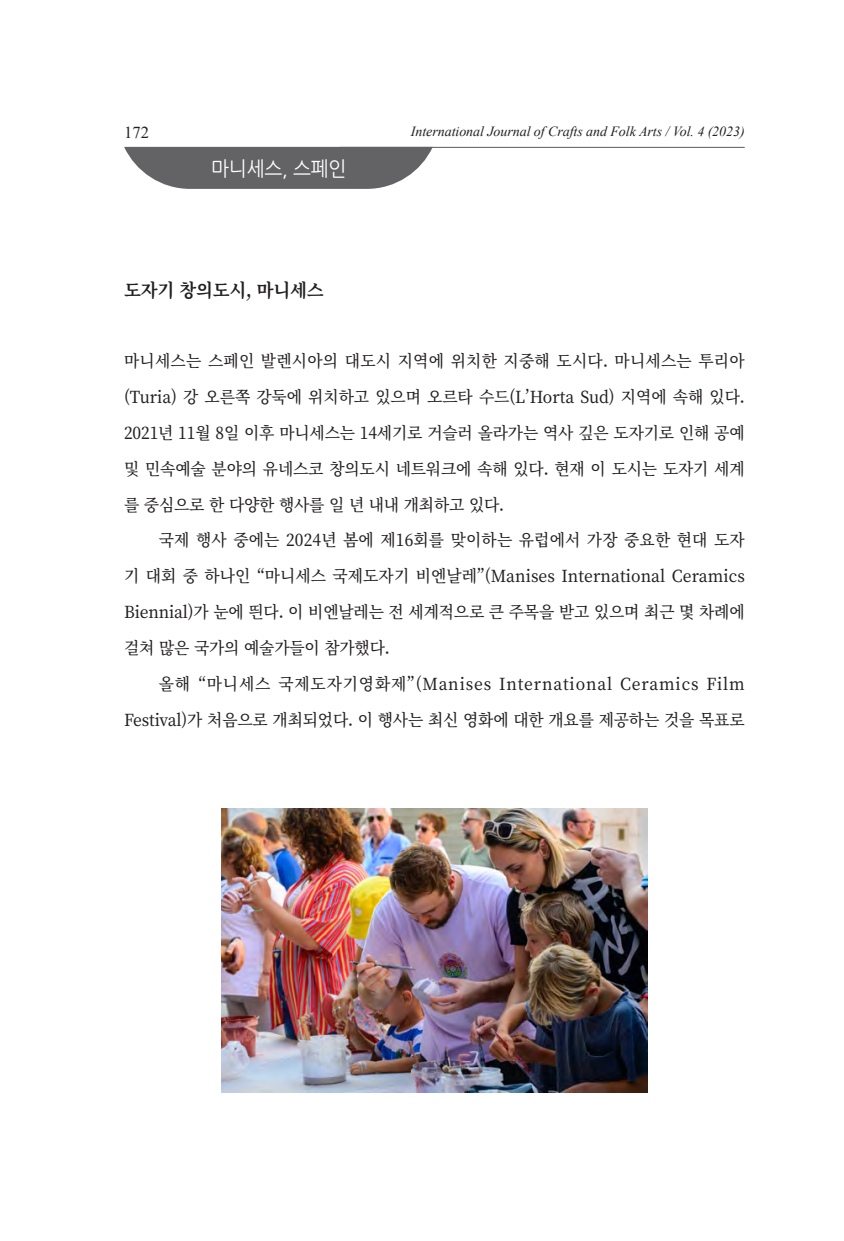
<style>
.page{position:relative;width:844px;height:1241px;background:#fff}
.page>*{position:absolute;margin:0;border:0;box-sizing:border-box;transform-origin:0 0}
.t1{font:20.12px "Nanum Gothic";letter-spacing:-.01em;color:#fff;scale:.95 1}
.t2{font:700 18.38px "Noto Serif KR";letter-spacing:-.01em;color:#231f20;scale:.95 1}
.t3{font:500 16.62px/35.9px "Noto Serif KR";letter-spacing:-.01em;color:#231f20;text-align:justify;scale:.95 1}
.t4{font:500 16.62px/35.9px "Noto Serif KR";letter-spacing:.05em;color:#231f20;text-align:right;scale:.95 1}
.t5{font:16.62px "Times New Roman";color:#231f20}
.t6{font:italic 14px "Times New Roman";letter-spacing:-.005em;color:#231f20}
</style>
<div class="page">
<hr style="left:339px;top:147px;width:405px;height:1px;background:#636366">
<svg style="left:124px;top:147px;width:308px;height:42px;background:#767678"></svg>
<img style="left:221px;top:808px;width:426px;height:283px">
<p class="t5" style="left:124px;top:121px;width:26px">172</p>
<p class="t6" style="left:411px;top:121px;width:335px">International Journal of Crafts and Folk Arts / Vol. 4 (2023)</p>
<p class="t1" style="left:211px;top:159px;width:144px">마니세스, 스페인</p>
<p class="t2" style="left:124px;top:279px;width:212px">도자기 창의도시, 마니세스</p>
<p class="t3" style="left:124px;top:343px;width:654px">마니세스는 스페인 발렌시아의 대도시 지역에 위치한 지중해 도시다. 마니세스는 투리아 (Turia) 강 오른쪽 강둑에 위치하고 있으며 오르타 수드(L’Horta Sud) 지역에 속해 있다.<br>2021년 11월 8일 이후 마니세스는 14세기로 거슬러 올라가는 역사 깊은 도자기로 인해 공예 및 민속예술 분야의 유네스코 창의도시 네트워크에 속해 있다. 현재 이 도시는 도자기 세계 를 중심으로 한 다양한 행사를 일 년 내내 개최하고 있다.</p>
<p class="t3" style="left:124px;top:522px;width:654px;text-indent:35px">국제 행사 중에는 2024년 봄에 제16회를 맞이하는 유럽에서 가장 중요한 현대 도자 기 대회 중 하나인 “마니세스 국제도자기 비엔날레”(Manises International Ceramics Biennial)가 눈에 띈다. 이 비엔날레는 전 세계적으로 큰 주목을 받고 있으며 최근 몇 차례에 걸쳐 많은 국가의 예술가들이 참가했다.</p>
<p class="t4" style="left:124px;top:666px;width:654px">올해 “마니세스 국제도자기영화제”(Manises International Ceramics Film<br>Festival)가 처음으로 개최되었다. 이 행사는 최신 영화에 대한 개요를 제공하는 것을 목표로</p>
</div>
